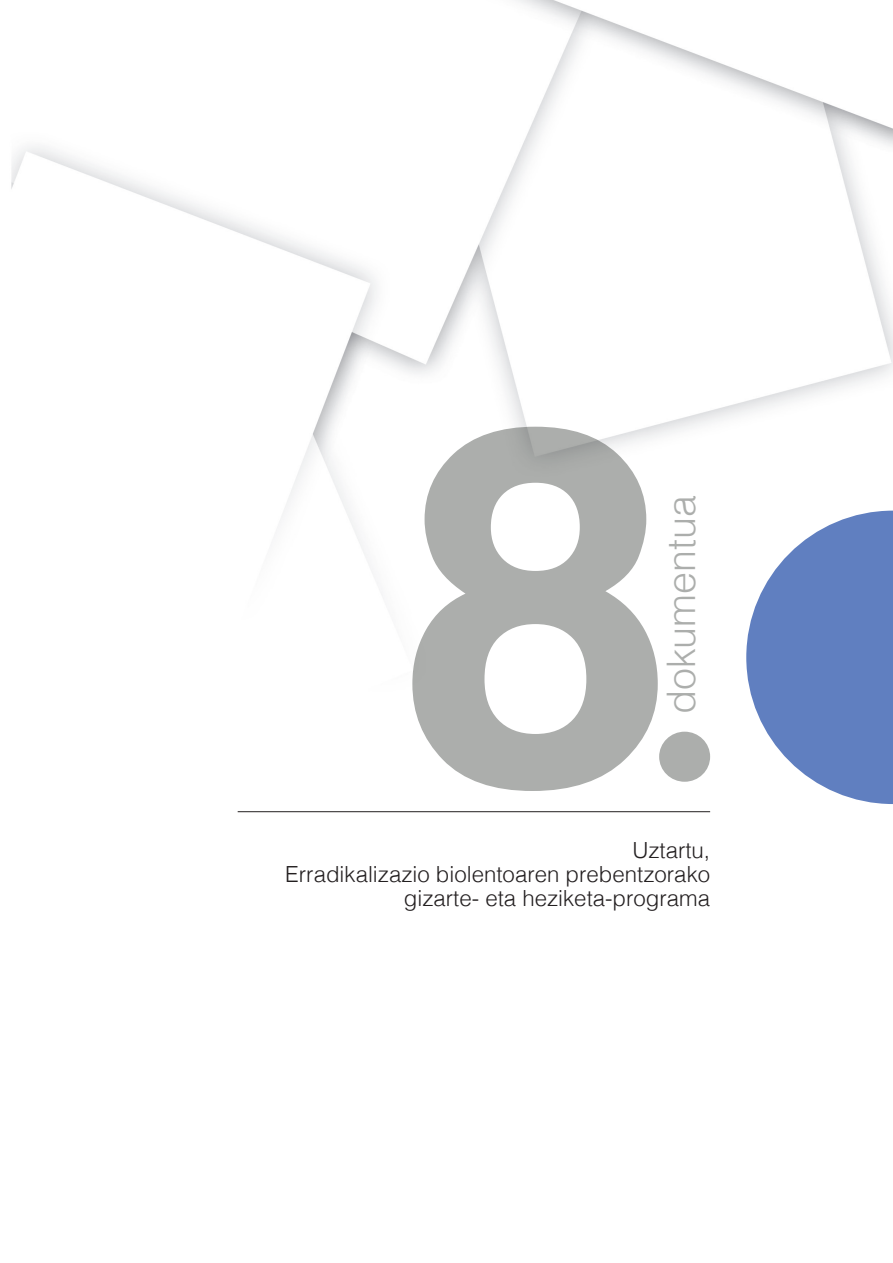
<style>
.page{position:relative;width:893px;height:1263px;background:#fff}
.page>*{position:absolute;margin:0;border:0;box-sizing:border-box;transform-origin:0 0}
.t1{font:700 499.05px "Helvetica";color:#acaeac}
.t2{font:300 39.45px "Helvetica";color:#acaeac}
.t3{font:300 22.2px/24px "Helvetica";color:#231f20;text-align:right}
</style>
<div class="page">
<img style="left:11px;top:0;width:882px;height:813px">
<svg style="left:746px;top:511px;width:147px;height:293px"></svg>
<hr style="left:238px;top:811px;width:472px;height:1px;background:#231f20">
<div style="left:659px;top:732px;width:51px;height:50px;background:#acaeac;border-radius:50%"></div>
<h1 class="t1" style="left:399px;top:203px;width:279px">8</h1>
<h2 class="t2" style="left:648px;top:714px;width:220px;rotate:-90deg">dokumentua</h2>
<p class="t3" style="left:285px;top:836px;width:426px">Uztartu,<br>Erradikalizazio biolentoaren prebentzorako</p>
<p class="t3" style="left:404px;top:884px;width:308px">gizarte- eta heziketa-programa</p>
</div>
